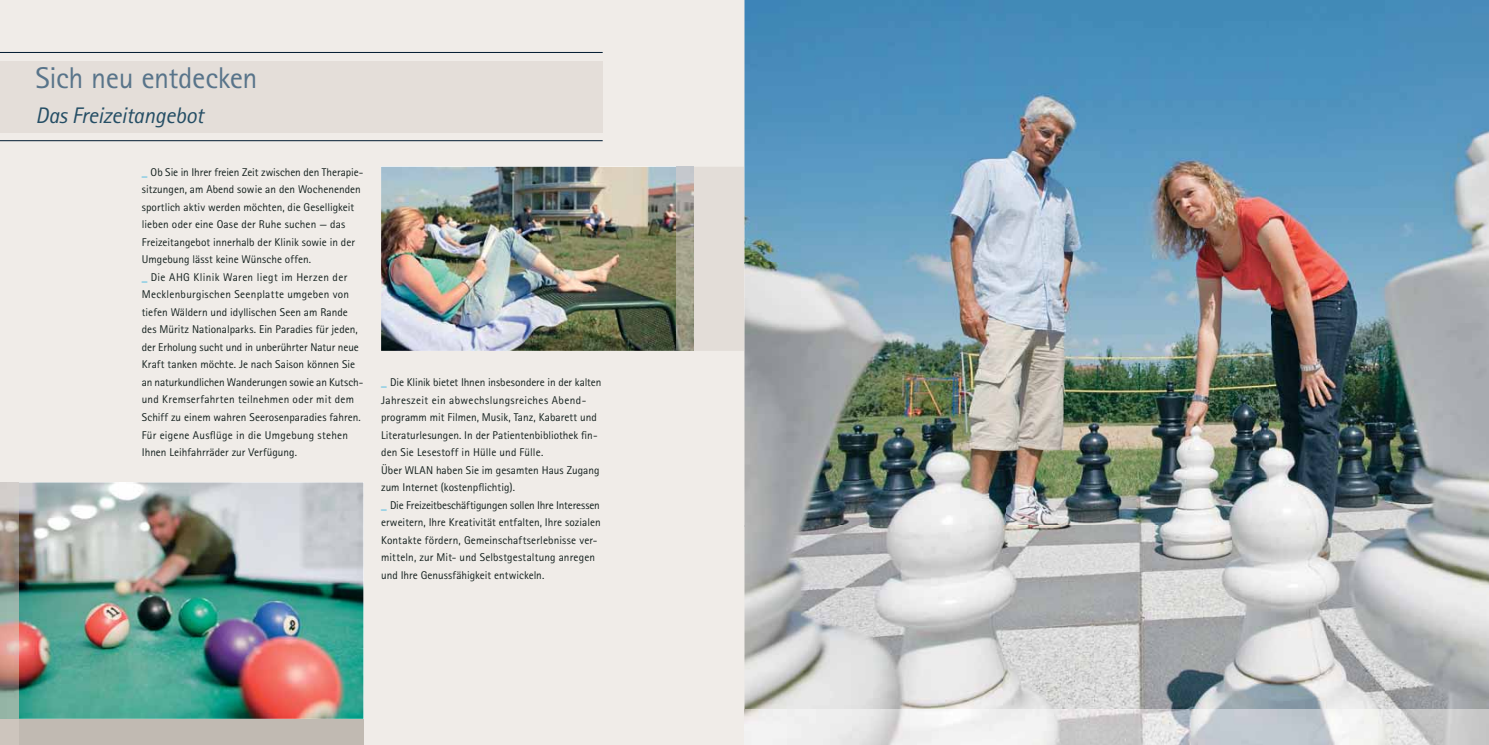
<style>
.page{position:relative;width:1489px;height:745px;background:#fff}
.page>*{position:absolute;margin:0;border:0;box-sizing:border-box;transform-origin:0 0}
.t1{font:30px "Agfa Rotis Sans Serif";letter-spacing:-.015em;color:#58748a}
.t2{font:italic 22.5px "Agfa Rotis Sans Serif";letter-spacing:-.015em;color:#254e65}
.t3{font:11.25px/17.5px "Agfa Rotis Sans Serif";letter-spacing:.005em;color:#14201e}
.s1{font-weight:800;color:#00a3de}
</style>
<div class="page">
<div style="left:0;top:0;width:744px;height:744px;background:#f0ece8"></div>
<div style="left:0;top:693px;width:363px;height:51px;background:#c1bab2"></div>
<div style="left:0;top:61px;width:602px;height:71px;background:#e4ded9"></div>
<hr style="left:0;top:140px;width:602px;height:1px;background:#001a31">
<hr style="left:0;top:52px;width:602px;height:1px;background:#001a31">
<img style="left:381px;top:167px;width:295px;height:183px">
<img style="left:0;top:482px;width:363px;height:236px">
<div style="left:693px;top:167px;width:51px;height:183px;background:#e3ddd8"></div>
<img style="left:676px;top:167px;width:17px;height:183px">
<div style="left:0;top:718px;width:18px;height:26px;background:#cdc5bd"></div>
<img style="left:744px;top:0;width:525px;height:525px">
<img style="left:1269px;top:0;width:219px;height:709px">
<img style="left:744px;top:525px;width:350px;height:184px">
<img style="left:1094px;top:525px;width:176px;height:184px">
<img style="left:744px;top:709px;width:744px;height:35px">
<h1 class="t1" style="left:35px;top:67px;width:223px">Sich neu entdecken</h1>
<h2 class="t2" style="left:35px;top:107px;width:170px">Das Freizeitangebot</h2>
<p class="t3" style="left:142px;top:164px;width:223px"><span class="s1">_</span> Ob Sie in Ihrer freien Zeit zwischen den Therapie&shy;sitzungen, am Abend sowie an den Wochenenden sportlich aktiv werden möchten, die Geselligkeit lieben oder eine Oase der Ruhe suchen — das Freizeitangebot innerhalb der Klinik sowie in der Umgebung lässt keine Wünsche offen.<br><span class="s1">_</span> Die AHG Klinik Waren liegt im Herzen der Mecklenburgischen Seenplatte umgeben von tiefen Wäldern und idyllischen Seen am Rande des Müritz Nationalparks. Ein Paradies für jeden, der Erholung sucht und in unberührter Natur neue Kraft tanken möchte. Je nach Saison können Sie an naturkundlichen Wanderungen sowie an Kutsch&shy;und Kremserfahrten teilnehmen oder mit dem Schiff zu einem wahren Seerosenparadies fahren.<br>Für eigene Ausflüge in die Umgebung stehen Ihnen Leihfahrräder zur Verfügung.</p>
<p class="t3" style="left:381px;top:374px;width:222px"><span class="s1">_</span> Die Klinik bietet Ihnen insbesondere in der kalten Jahreszeit ein abwechslungsreiches Abend&shy;programm mit Filmen, Musik, Tanz, Kabarett und Literaturlesungen. In der Patientenbibliothek fin&shy;den Sie Lesestoff in Hülle und Fülle.<br>Über WLAN haben Sie im gesamten Haus Zugang zum Internet (kostenpflichtig).<br><span class="s1">_</span> Die Freizeitbeschäftigungen sollen Ihre Interessen erweitern, Ihre Kreativität entfalten, Ihre sozialen Kontakte fördern, Gemeinschaftserlebnisse ver&shy;mitteln, zur Mit- und Selbstgestaltung anregen und Ihre Genussfähigkeit entwickeln.</p>
</div>
